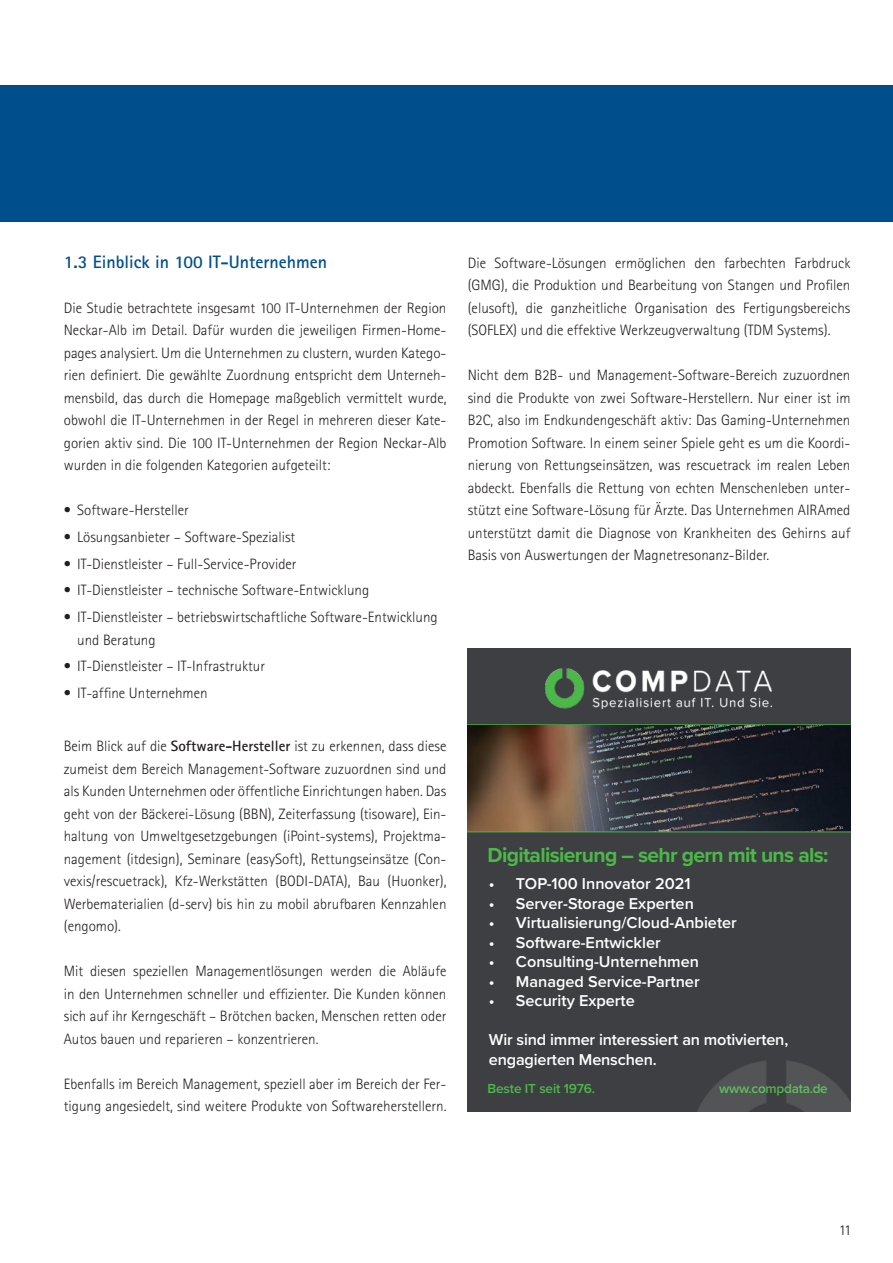
<style>
.page{position:relative;width:893px;height:1263px;background:#fff}
.page>*{position:absolute;margin:0;border:0;box-sizing:border-box;transform-origin:0 0}
.t1{font:700 21px "Proxima Nova";letter-spacing:-.03em;color:#4cb848}
.Head_klein{font:700 18px "Rotis Sans Serif";color:#004f8c}
.t2{font:600 16.2px/19.8px "Proxima Nova";color:#fff}
.Fließtext{font:300 15px/22.5px "Rotis Sans Serif";color:#231f20;text-align:justify}
.Eingerückt{font:300 15px/22.5px "Rotis Sans Serif";color:#231f20}
.t3{font:600 13.5px "Proxima Nova";letter-spacing:-.01em;color:#4cb848}
.s1{font-weight:700}
</style>
<div class="page">
<div style="left:0;top:85px;width:893px;height:136px;background:#004f8c"></div>
<div style="left:468px;top:648px;width:382px;height:463px;background:#3d3f42"></div>
<img style="left:545px;top:668px;width:226px;height:40px">
<img style="left:698px;top:1061px;width:152px;height:50px">
<hr style="left:468px;top:724px;width:382px;height:1px;background:#4cb848">
<img style="left:468px;top:725px;width:382px;height:107px">
<hr style="left:468px;top:832px;width:382px;height:1px;background:#4cb848">
<p class="Head_klein" style="left:64px;top:250px;width:265px">1.3 Einblick in 100 IT-Unternehmen</p>
<p class="Fließtext" style="left:64px;top:296px;width:384px">Die Studie betrachtete insgesamt 100 IT-Unternehmen der Region Neckar-Alb im Detail. Dafür wurden die jeweiligen Firmen-Home&shy;pages analysiert. Um die Unternehmen zu clustern, wurden Katego&shy;rien definiert. Die gewählte Zuordnung entspricht dem Unterneh&shy;mensbild, das durch die Homepage maßgeblich vermittelt wurde, obwohl die IT-Unternehmen in der Regel in mehreren dieser Kate&shy;gorien aktiv sind. Die 100 IT-Unternehmen der Region Neckar-Alb wurden in die folgenden Kategorien aufgeteilt:</p>
<p class="Eingerückt" style="left:64px;top:499px;width:127px">• Software-Hersteller</p>
<p class="Eingerückt" style="left:64px;top:525px;width:233px">• Lösungsanbieter – Software-Spezialist</p>
<p class="Eingerückt" style="left:64px;top:552px;width:234px">• IT-Dienstleister – Full-Service-Provider</p>
<p class="Eingerückt" style="left:64px;top:579px;width:307px">• IT-Dienstleister – technische Software-Entwicklung</p>
<p class="Eingerückt" style="left:77px;top:606px;width:362px;text-indent:-14px">• IT-Dienstleister – betriebswirtschaftliche Software-Entwicklung und Beratung</p>
<p class="Eingerückt" style="left:64px;top:655px;width:203px">• IT-Dienstleister – IT-Infrastruktur</p>
<p class="Eingerückt" style="left:64px;top:682px;width:145px">• IT-affine Unternehmen</p>
<p class="Fließtext" style="left:64px;top:735px;width:384px">Beim Blick auf die <span class="s1">Software-Hersteller</span> ist zu erkennen, dass diese zumeist dem Bereich Management-Software zuzuordnen sind und als Kunden Unternehmen oder öffentliche Einrichtungen haben. Das geht von der Bäckerei-Lösung (BBN), Zeiterfassung (tisoware), Ein&shy;haltung von Umweltgesetzgebungen (iPoint-systems), Projektma&shy;nagement (itdesign), Seminare (easySoft), Rettungseinsätze (Con&shy;vexis/rescuetrack), Kfz-Werkstätten (BODI-DATA), Bau (Huonker), Werbematerialien (d-serv) bis hin zu mobil abrufbaren Kennzahlen (engomo).</p>
<p class="Fließtext" style="left:64px;top:960px;width:384px">Mit diesen speziellen Managementlösungen werden die Abläufe in den Unternehmen schneller und effizienter. Die Kunden können sich auf ihr Kerngeschäft – Brötchen backen, Menschen retten oder Autos bauen und reparieren – konzentrieren.</p>
<p class="Fließtext" style="left:64px;top:1072px;width:384px">Ebenfalls im Bereich Management, speziell aber im Bereich der Fer&shy;tigung angesiedelt, sind weitere Produkte von Softwareherstellern.</p>
<p class="Fließtext" style="left:468px;top:251px;width:384px">Die Software-Lösungen ermöglichen den farbechten Farbdruck (GMG), die Produktion und Bearbeitung von Stangen und Profilen (elusoft), die ganzheitliche Organisation des Fertigungsbereichs (SOFLEX) und die effektive Werkzeugverwaltung (TDM Systems).</p>
<p class="Fließtext" style="left:468px;top:364px;width:384px">Nicht dem B2B- und Management-Software-Bereich zuzuordnen sind die Produkte von zwei Software-Herstellern. Nur einer ist im B2C, also im Endkundengeschäft aktiv: Das Gaming-Unternehmen Promotion Software. In einem seiner Spiele geht es um die Koordi&shy;nierung von Rettungseinsätzen, was rescuetrack im realen Leben abdeckt. Ebenfalls die Rettung von echten Menschenleben unter&shy;stützt eine Software-Lösung für Ärzte. Das Unternehmen AIRAmed unterstützt damit die Diagnose von Krankheiten des Gehirns auf Basis von Auswertungen der Magnetresonanz-Bilder.</p>
<h1 class="t1" style="left:488px;top:839px;width:342px">Digitalisierung – sehr gern mit uns als:</h1>
<p class="t2" style="left:489px;top:873px;width:203px">• TOP-100 Innovator 2021</p>
<p class="t2" style="left:489px;top:893px;width:207px">• Server-Storage Experten</p>
<p class="t2" style="left:489px;top:912px;width:250px">• Virtualisierung/Cloud-Anbieter</p>
<p class="t2" style="left:489px;top:932px;width:173px">• Software-Entwickler</p>
<p class="t2" style="left:489px;top:951px;width:212px">• Consulting-Unternehmen</p>
<p class="t2" style="left:489px;top:971px;width:212px">• Managed Service-Partner</p>
<p class="t2" style="left:489px;top:990px;width:147px">• Security Experte</p>
<p class="t2" style="left:489px;top:1029px;width:301px">Wir sind immer interessiert an motivierten, engagierten Menschen.</p>
<p class="t3" style="left:488px;top:1078px;width:109px">Beste IT seit 1976.</p>
<p class="t3" style="left:719px;top:1078px;width:110px">www.compdata.de</p>
<p class="Fließtext" style="left:839px;top:1219px;width:14px">11</p>
</div>
